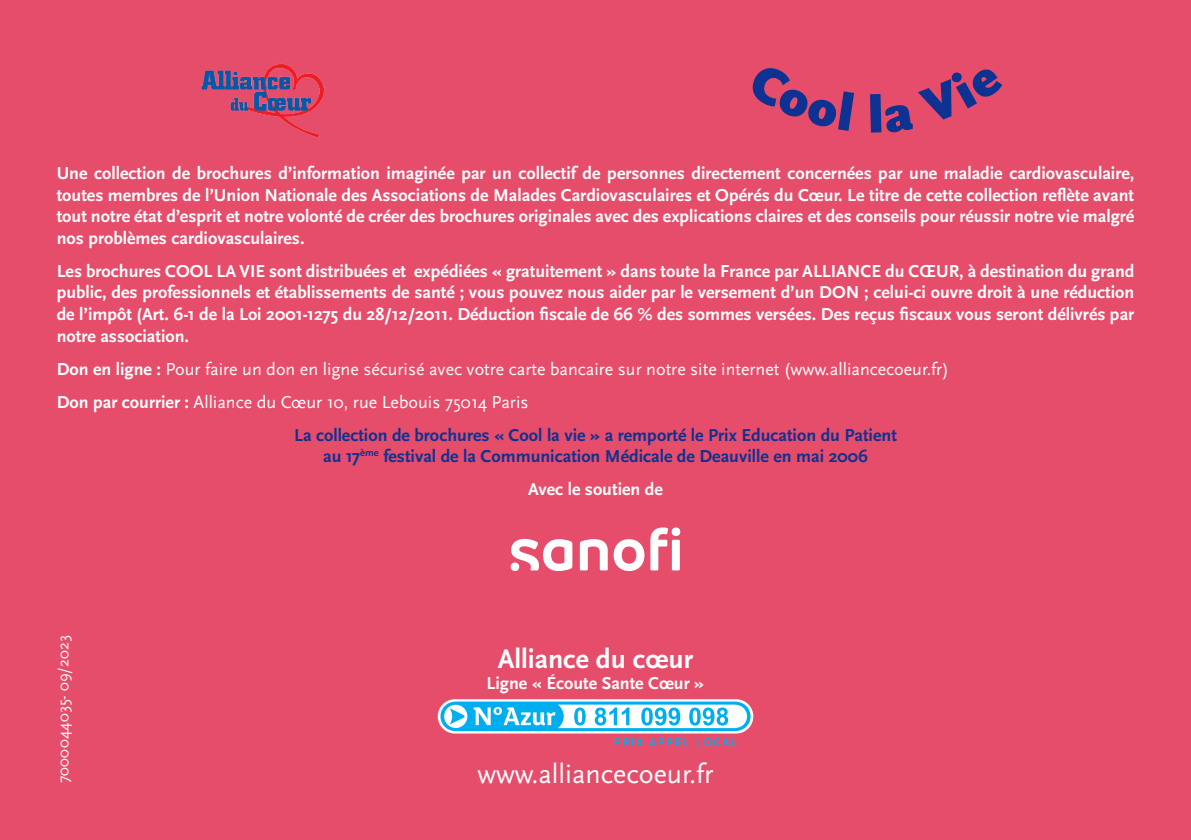
<style>
.page{position:relative;width:1191px;height:840px;background:#fff}
.page>*{position:absolute;margin:0;border:0;box-sizing:border-box;transform-origin:0 0}
.t1{font:28px "Scala Sans Pro";color:#fff}
.t2{font:700 28px "Scala Sans Pro";color:#fff}
.t3{font:700 18px/21.6px "Scala Sans Pro";color:#fff;text-align:justify}
.t4{font:18px "Scala Sans Pro";color:#fff}
.t5{font:700 18px/33px "Scala Sans Pro";color:#0e3292;text-align:center}
.t6{font:16px "Scala Sans Pro";color:#fff}
.s1{font-weight:700}
.s2{color:#fff}
</style>
<div class="page">
<div style="left:0;top:0;width:1191px;height:839px;background:#e54d6b"></div>
<svg style="left:752px;top:68px;width:250px;height:65px"></svg>
<img style="left:201px;top:64px;width:123px;height:73px">
<svg style="left:511px;top:538px;width:61px;height:32px"></svg>
<svg style="left:580px;top:539px;width:64px;height:31px"></svg>
<div style="left:672px;top:539px;width:8px;height:31px;background:#fff"></div>
<svg style="left:650px;top:527px;width:18px;height:43px"></svg>
<div style="left:671px;top:527px;width:9px;height:8px;background:#fff;border-radius:50%"></div>
<div style="left:510px;top:562px;width:9px;height:8px;background:#fff;border-radius:50%"></div>
<svg style="left:438px;top:698px;width:315px;height:35px"></svg>
<svg style="left:615px;top:738px;width:28px;height:7px"></svg>
<svg style="left:649px;top:738px;width:40px;height:7px"></svg>
<svg style="left:696px;top:738px;width:41px;height:7px"></svg>
<svg style="left:440px;top:701px;width:310px;height:29px;background:#7cd4f5"></svg>
<p class="t3" style="left:57px;top:162px;width:1079px">Une collection de brochures d’information imaginée par un collectif de personnes directement concernées par une maladie cardiovasculaire, toutes membres de l’Union Nationale des Associations de Malades Cardiovasculaires et Opérés du Cœur. Le titre de cette collection reflète avant tout notre état d’esprit et notre volonté de créer des brochures originales avec des explications claires et des conseils pour réussir notre vie malgré nos problèmes cardiovasculaires.</p>
<p class="t3" style="left:57px;top:260px;width:1079px">Les brochures COOL LA VIE sont distribuées et expédiées « gratuitement » dans toute la France par ALLIANCE du CŒUR, à destination du grand public, des professionnels et établissements de santé ; vous pouvez nous aider par le versement d’un DON ; celui-ci ouvre droit à une réduction de l’impôt (Art. 6-1 de la Loi 2001-1275 du 28/12/2011. Déduction fiscale de 66 % des sommes versées. Des reçus fiscaux vous seront délivrés par notre association.</p>
<p class="t4" style="left:57px;top:358px;width:893px"><span class="s1">Don en ligne :</span> Pour faire un don en ligne sécurisé avec votre carte bancaire sur notre site internet (www.alliancecoeur.fr)</p>
<p class="t4" style="left:57px;top:391px;width:473px"><span class="s1">Don par courrier :</span> Alliance du Cœur 10, rue Lebouis 75014 Paris</p>
<p class="t5" style="left:294px;top:418px;width:604px">La collection de brochures « Cool la vie » a remporté le Prix Education du Patient</p>
<p class="t5" style="left:323px;top:440px;width:546px">au 17<sup>ème</sup> festival de la Communication Médicale de Deauville en mai 2006<br><span class="s2">Avec le soutien de</span></p>
<p class="t6" style="left:54px;top:782px;width:149px;rotate:-90deg">7000044035- 09/2023</p>
<h1 class="t2" style="left:498px;top:642px;width:197px">Alliance du cœur</h1>
<p class="t3" style="left:486px;top:672px;width:219px">Ligne « Écoute Sante Cœur »</p>
<h1 class="t1" style="left:477px;top:757px;width:238px">www.alliancecoeur.fr</h1>
</div>
